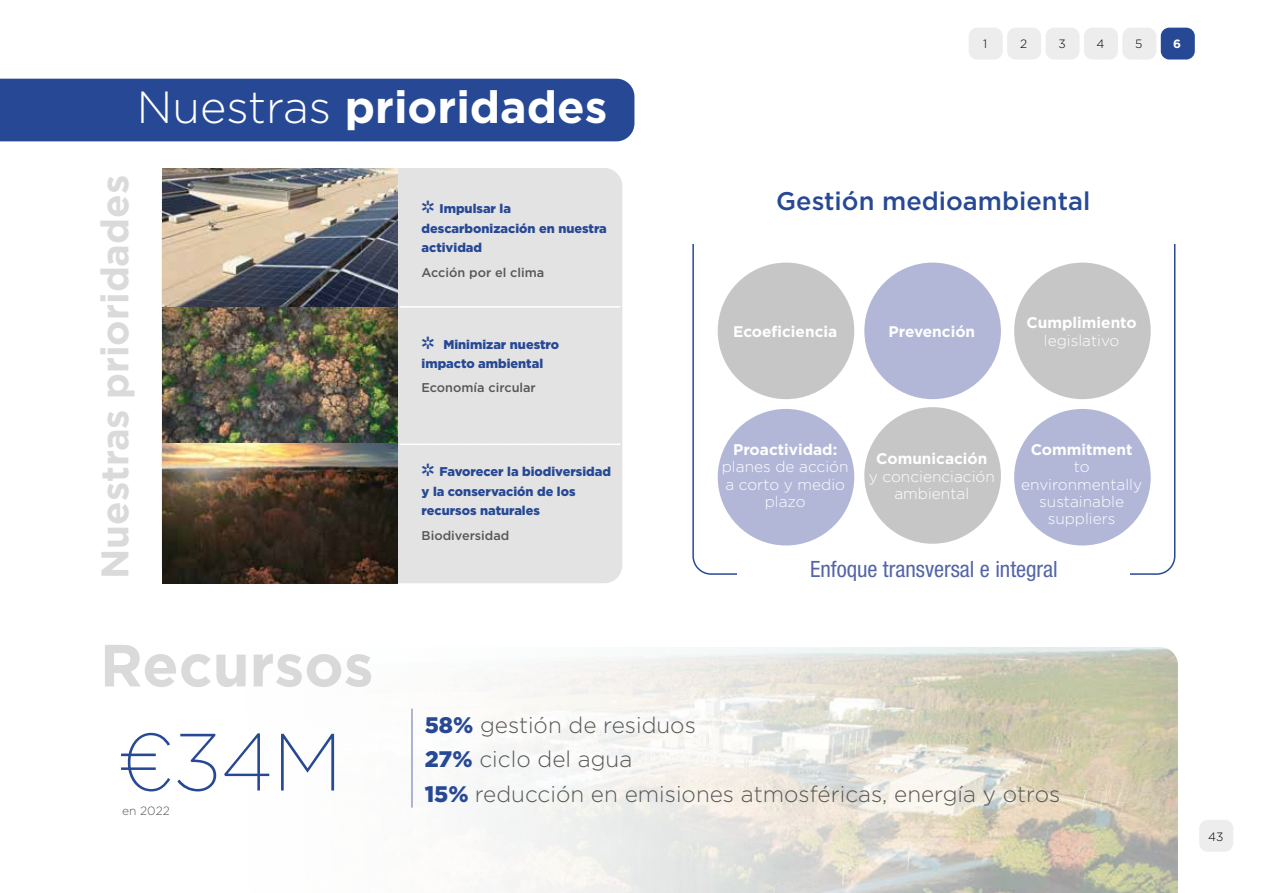
<style>
.page{position:relative;width:1263px;height:893px;background:#fff}
.page>*{position:absolute;margin:0;border:0;box-sizing:border-box;transform-origin:0 0}
.t1{font:200 81px "Gotham";color:#274995}
.t2{font:700 59.4px "Gotham";color:#dadada}
.t3{font:700 45px "Gotham";color:#fff}
.t4{font:700 38.4px "Gotham";color:#dadada}
.t5{font:500 25.5px "Gotham";color:#274995}
.t6{font:300 22.5px/34.5px "Gotham";color:#575756}
.t7{font:condensed 22.5px "Helvetica Neue LT Pro";color:#5365a9}
.t8{font:300 15.45px/17.4px "Gotham";color:#fff;text-align:center}
.t9{font:700 15.45px "Gotham";color:#fff}
.t10{font:900 12.75px/19.6px "Gotham";color:#274995}
.t11{font:500 12.75px "Gotham";color:#575756}
.t12{font:300 12px "Gotham";color:#000}
.t13{font:300 12px "Gotham";color:#575756}
.t14{font:700 12px "Gotham";color:#fff}
.s1{font-weight:300}
.s2{font-weight:900;color:#274995}
</style>
<div class="page">
<div style="left:1199px;top:820px;width:34px;height:32px;background:#ededed;border-radius:9px"></div>
<div style="left:1045px;top:28px;width:34px;height:32px;background:#ededed;border-radius:9px"></div>
<div style="left:1161px;top:28px;width:34px;height:32px;background:#274995;border-radius:9px"></div>
<div style="left:1084px;top:28px;width:34px;height:32px;background:#ededed;border-radius:9px"></div>
<div style="left:1007px;top:28px;width:34px;height:32px;background:#ededed;border-radius:9px"></div>
<div style="left:1122px;top:28px;width:34px;height:32px;background:#ededed;border-radius:9px"></div>
<div style="left:969px;top:28px;width:34px;height:32px;background:#ededed;border-radius:9px"></div>
<div style="left:162px;top:168px;width:460px;height:415px;background:#e3e3e3;border-radius:18px"></div>
<div style="left:0;top:79px;width:634px;height:62px;background:#274995"></div>
<img style="left:162px;top:168px;width:236px;height:138px">
<div style="left:718px;top:263px;width:136px;height:136px;background:#c6c6c6;border-radius:50%"></div>
<div style="left:864px;top:263px;width:137px;height:136px;background:#b2b7d8;border-radius:50%"></div>
<div style="left:864px;top:407px;width:137px;height:137px;background:#c6c6c6;border-radius:50%"></div>
<div style="left:718px;top:409px;width:136px;height:136px;background:#b2b7d8;border-radius:50%"></div>
<div style="left:1014px;top:263px;width:137px;height:136px;background:#c6c6c6;border-radius:50%"></div>
<div style="left:1014px;top:409px;width:137px;height:136px;background:#b2b7d8;border-radius:50%"></div>
<img style="left:411px;top:647px;width:767px;height:246px">
<hr style="left:411px;top:709px;width:2px;height:99px;background:#959bca">
<img style="left:162px;top:306px;width:458px;height:277px">
<h3 class="t3" style="left:137px;top:77px;width:472px"><span class="s1">Nuestras</span> prioridades</h3>
<h3 class="t4" style="left:89px;top:579px;width:406px;rotate:-90deg">Nuestras prioridades</h3>
<h2 class="t2" style="left:100px;top:626px;width:275px">Recursos</h2>
<p class="t10" style="left:421px;top:199px;width:187px;text-indent:18px">Impulsar la descarbonización en nuestra actividad</p>
<p class="t11" style="left:421px;top:264px;width:124px">Acción por el clima</p>
<p class="t10" style="left:421px;top:334px;width:139px;text-indent:22px">Minimizar nuestro impacto ambiental</p>
<p class="t11" style="left:421px;top:379px;width:116px">Economía circular</p>
<p class="t10" style="left:421px;top:462px;width:191px;text-indent:18px">Favorecer la biodiversidad y la conservación de los recursos naturales</p>
<p class="t11" style="left:421px;top:527px;width:89px">Biodiversidad</p>
<p class="t12" style="left:983px;top:37px;width:6px">1</p>
<p class="t12" style="left:1020px;top:37px;width:9px">2</p>
<p class="t12" style="left:1058px;top:37px;width:9px">3</p>
<p class="t12" style="left:1096px;top:37px;width:9px">4</p>
<p class="t12" style="left:1135px;top:37px;width:9px">5</p>
<p class="t14" style="left:1173px;top:36px;width:9px">6</p>
<h3 class="t5" style="left:776px;top:184px;width:316px">Gestión medioambiental</h3>
<p class="t9" style="left:733px;top:321px;width:106px">Ecoeficiencia</p>
<p class="t9" style="left:888px;top:321px;width:88px">Prevención</p>
<p class="t9" style="left:1026px;top:313px;width:112px">Cumplimiento</p>
<p class="t8" style="left:1044px;top:331px;width:77px">legislativo</p>
<p class="t9" style="left:733px;top:439px;width:106px">Proactividad:</p>
<p class="t8" style="left:722px;top:458px;width:128px">planes de acción a corto y medio plazo</p>
<p class="t9" style="left:876px;top:449px;width:113px">Comunicación</p>
<p class="t8" style="left:869px;top:467px;width:128px">y concienciación ambiental</p>
<p class="t9" style="left:1031px;top:439px;width:103px">Commitment</p>
<p class="t8" style="left:1021px;top:458px;width:122px">to environmentally sustainable suppliers</p>
<h3 class="t7" style="left:810px;top:556px;width:249px">Enfoque transversal e integral</h3>
<h1 class="t1" style="left:117px;top:711px;width:227px">€34M</h1>
<p class="t13" style="left:122px;top:804px;width:49px">en 2022</p>
<h3 class="t6" style="left:425px;top:707px;width:637px"><span class="s2">58%</span> gestión de residuos<br><span class="s2">27%</span> ciclo del agua<br><span class="s2">15%</span> reducción en emisiones atmosféricas, energía y otros</h3>
<p class="t12" style="left:1208px;top:829px;width:17px">43</p>
</div>
